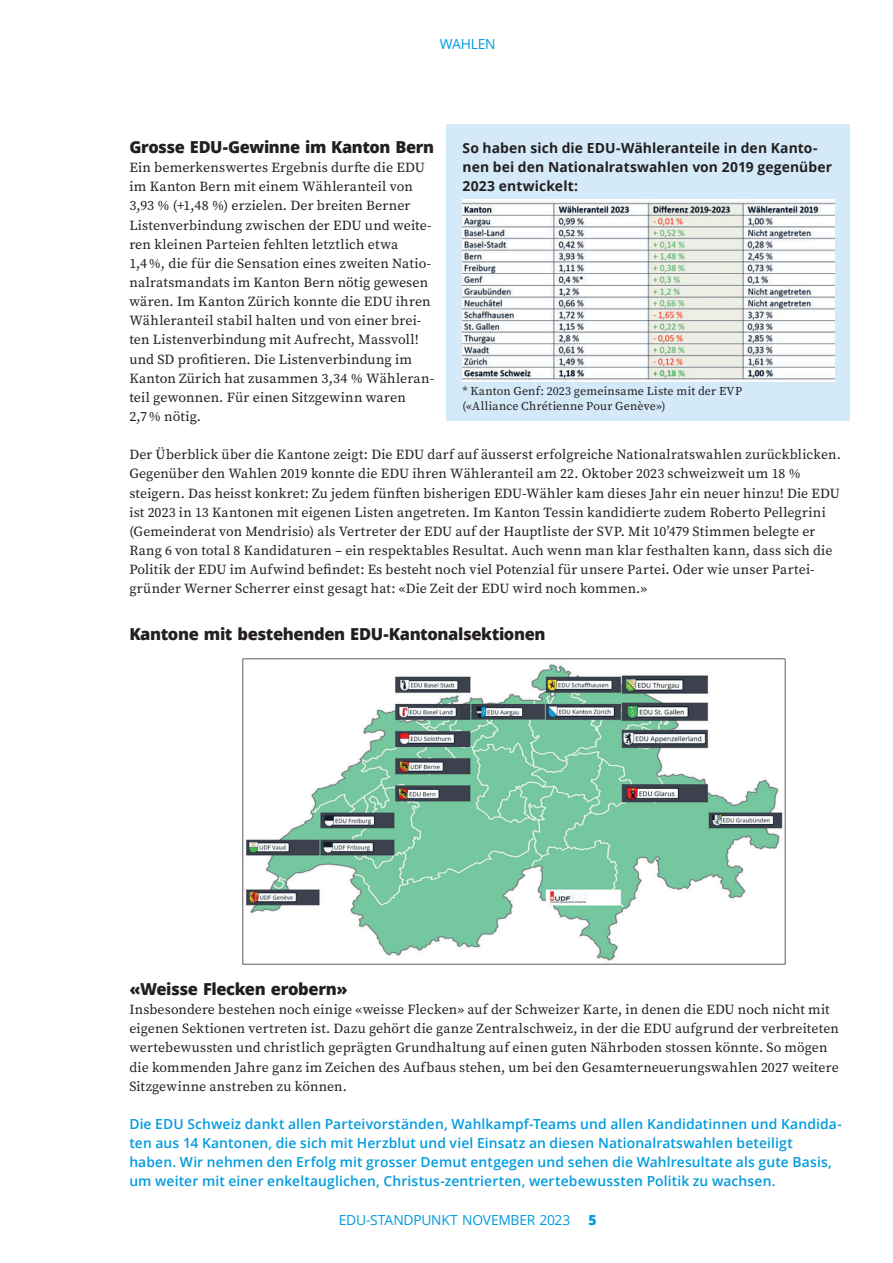
<style>
.page{position:relative;width:893px;height:1263px;background:#fff}
.page>*{position:absolute;margin:0;border:0;box-sizing:border-box;transform-origin:0 0}
.t1{font:800 16.5px "Open Sans";letter-spacing:-.025em;color:#231f20}
.t2{font:13.8px/19.2px "Source Serif Pro";letter-spacing:.01em;color:#231f20}
.t3{font:600 13.8px/19.2px "Open Sans";letter-spacing:.01em;color:#009bde}
.t4{font:700 13.8px/19.2px "Open Sans";letter-spacing:.01em;color:#231f20}
.t5{font:13.8px "Open Sans";letter-spacing:-.02em;color:#009bde}
.t6{font:800 13.8px "Open Sans";color:#009bde}
.t7{font:12px/14.4px "Source Serif Pro";letter-spacing:.015em;color:#231f20}
</style>
<div class="page">
<div style="left:446px;top:125px;width:404px;height:296px;background:#d4eaf8"></div>
<img style="left:462px;top:200px;width:372px;height:181px">
<img style="left:242px;top:658px;width:543px;height:306px">
<p class="t5" style="left:440px;top:35px;width:57px">WAHLEN</p>
<p class="t1" style="left:129px;top:135px;width:306px">Grosse EDU-Gewinne im Kanton Bern</p>
<p class="t2" style="left:129px;top:158px;width:306px">Ein bemerkenswertes Ergebnis durfte die EDU im Kanton Bern mit einem Wähleranteil von 3,93 % (+1,48 %) erzielen. Der breiten Berner Listenverbindung zwischen der EDU und weite&shy;ren kleinen Parteien fehlten letztlich etwa 1,4%, die für die Sensation eines zweiten Natio&shy;nalratsmandats im Kanton Bern nötig gewesen wären. Im Kanton Zürich konnte die EDU ihren Wähleranteil stabil halten und von einer brei&shy;ten Listenverbindung mit Aufrecht, Massvoll! und SD profitieren. Die Listenverbindung im Kanton Zürich hat zusammen 3,34 % Wähleran&shy;teil gewonnen. Für einen Sitzgewinn waren 2,7% nötig.</p>
<p class="t4" style="left:462px;top:138px;width:371px">So haben sich die EDU-Wähleranteile in den Kanto&shy;nen bei den Nationalratswahlen von 2019 gegenüber<br>2023 entwickelt:</p>
<p class="t7" style="left:462px;top:384px;width:281px">* Kanton Genf: 2023 gemeinsame Liste mit der EVP («Alliance Chrétienne Pour Genève»)</p>
<p class="t2" style="left:129px;top:445px;width:713px">Der Überblick über die Kantone zeigt: Die EDU darf auf äusserst erfolgreiche Nationalratswahlen zurückblicken.<br>Gegenüber den Wahlen 2019 konnte die EDU ihren Wähleranteil am 22. Oktober 2023 schweizweit um 18 % steigern. Das heisst konkret: Zu jedem fünften bisherigen EDU-Wähler kam dieses Jahr ein neuer hinzu! Die EDU ist 2023 in 13 Kantonen mit eigenen Listen angetreten. Im Kanton Tessin kandidierte zudem Roberto Pellegrini (Gemeinderat von Mendrisio) als Vertreter der EDU auf der Hauptliste der SVP. Mit 10’479 Stimmen belegte er Rang 6 von total 8 Kandidaturen – ein respektables Resultat. Auch wenn man klar festhalten kann, dass sich die Politik der EDU im Aufwind befindet: Es besteht noch viel Potenzial für unsere Partei. Oder wie unser Partei&shy;gründer Werner Scherrer einst gesagt hat: «Die Zeit der EDU wird noch kommen.»</p>
<p class="t1" style="left:129px;top:621px;width:418px">Kantone mit bestehenden EDU-Kantonalsektionen</p>
<p class="t1" style="left:129px;top:976px;width:220px">«Weisse Flecken erobern»</p>
<p class="t2" style="left:129px;top:1000px;width:711px">Insbesondere bestehen noch einige «weisse Flecken» auf der Schweizer Karte, in denen die EDU noch nicht mit eigenen Sektionen vertreten ist. Dazu gehört die ganze Zentralschweiz, in der die EDU aufgrund der verbreiteten wertebewussten und christlich geprägten Grundhaltung auf einen guten Nährboden stossen könnte. So mögen die kommenden Jahre ganz im Zeichen des Aufbaus stehen, um bei den Gesamterneuerungswahlen 2027 weitere Sitzgewinne anstreben zu können.</p>
<p class="t3" style="left:129px;top:1114px;width:714px">Die EDU Schweiz dankt allen Parteivorständen, Wahlkampf-Teams und allen Kandidatinnen und Kandida&shy;ten aus 14 Kantonen, die sich mit Herzblut und viel Einsatz an diesen Nationalratswahlen beteiligt haben. Wir nehmen den Erfolg mit grosser Demut entgegen und sehen die Wahlresultate als gute Basis, um weiter mit einer enkeltauglichen, Christus-zentrierten, wertebewussten Politik zu wachsen.</p>
<p class="t5" style="left:339px;top:1210px;width:233px">EDU-STANDPUNKT NOVEMBER 2023</p>
<p class="t6" style="left:588px;top:1209px;width:10px">5</p>
</div>
